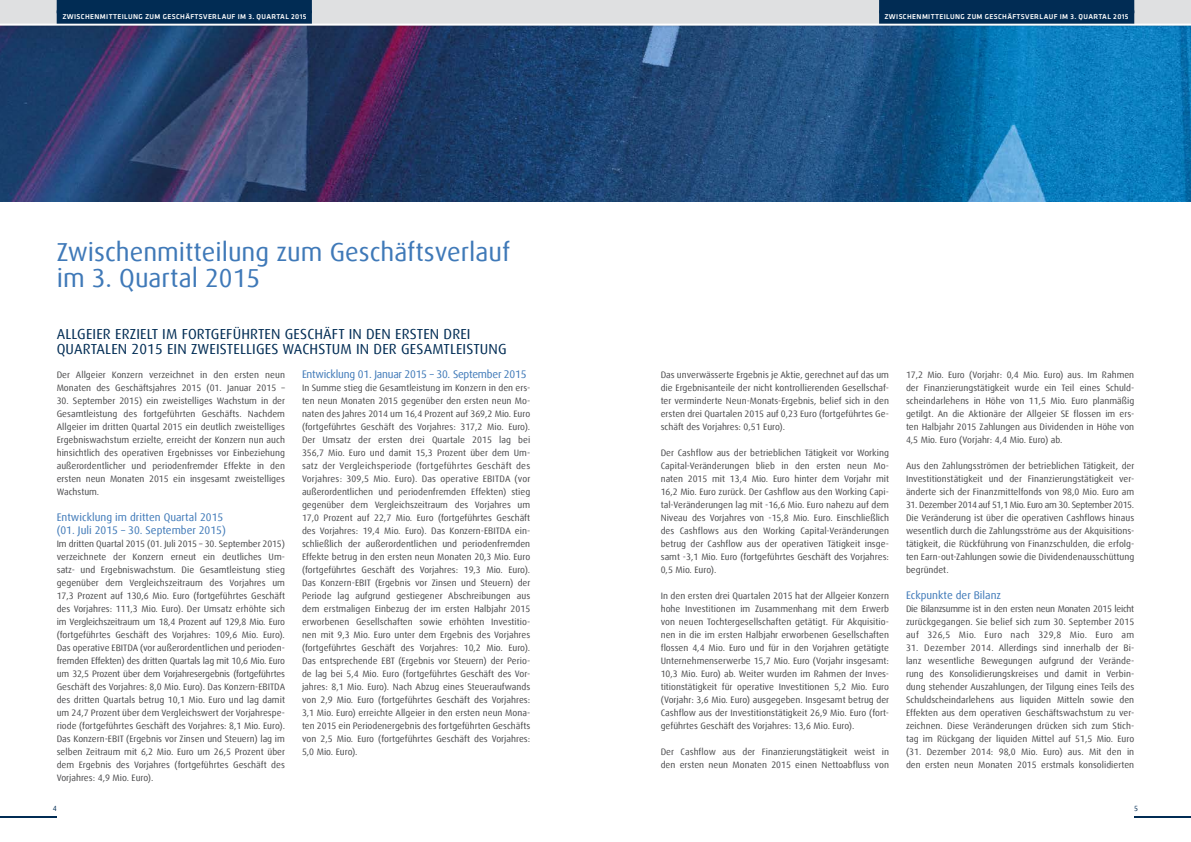
<style>
.page{position:relative;width:1191px;height:842px;background:#fff}
.page>*{position:absolute;margin:0;border:0;box-sizing:border-box;transform-origin:0 0}
.t1{font:26px/26px "Dax Offc";color:#3f79b8}
.t2{font:14.5px/15px "Dax Offc";letter-spacing:.01em;color:#012c54}
.t3{font:11px/13px "Dax Offc";color:#3f79b8}
.t4{font:11px "Dax Offc";letter-spacing:-.02em;color:#3f79b8}
.t5{font:9.3px/13px "Dax Offc";color:#4b4b4d;text-align:justify}
.t6{font:7.5px "Dax Offc";color:#012c54}
.t7{font:500 7.3px "Klavika";letter-spacing:.05em;color:#fff}
</style>
<div class="page">
<img style="left:0;top:29px;width:1191px;height:172px">
<div style="left:0;top:0;width:1191px;height:29px;background:#000;opacity:.25"></div>
<div style="left:0;top:0;width:1191px;height:25px;background:#dfe0e1"></div>
<hr style="left:0;top:24px;width:1191px;height:2px;background:#fff">
<div style="left:879px;top:0;width:255px;height:13px;background:#012c54"></div>
<div style="left:879px;top:10px;width:255px;height:14px;background:#012c54"></div>
<div style="left:57px;top:0;width:255px;height:13px;background:#012c54"></div>
<div style="left:57px;top:10px;width:255px;height:14px;background:#012c54"></div>
<hr style="left:0;top:816px;width:57px;height:1px;background:#012c54">
<hr style="left:1134px;top:816px;width:57px;height:1px;background:#012c54">
<p class="t7" style="left:62px;top:12px;width:246px">ZWISCHENMITTEI LUNG ZUM GESCHÄFTSVERLAUF IM 3. QUARTAL 2015</p>
<p class="t7" style="left:884px;top:12px;width:246px">ZWISCHENMITTEI LUNG ZUM GESCHÄFTSVERLAUF IM 3. QUARTAL 2015</p>
<h1 class="t1" style="left:57px;top:239px;width:455px">Zwischenmitteilung zum Geschäftsverlauf im 3. Quartal 2015</h1>
<h2 class="t2" style="left:57px;top:326px;width:451px">ALLGEIER ERZIELT IM FORTGEFÜHRTEN GESCHÄFT IN DEN ERSTEN DREI<br>QUARTALEN 2015 EIN ZWEISTELLIGES WACHSTUM IN DER GESAMTLEISTUNG</h2>
<p class="t5" style="left:57px;top:368px;width:230px">Der Allgeier Konzern verzeichnet in den ersten neun<br>Monaten des Geschäftsjahres 2015 (01. Januar 2015 –</p>
<p class="t5" style="left:57px;top:394px;width:230px">30. September 2015) ein zweistelliges Wachstum in der Gesamtleistung des fortgeführten Geschäfts. Nachdem Allgeier im dritten Quartal 2015 ein deutlich zweistelliges Ergebniswachstum erzielte, erreicht der Konzern nun auch hinsichtlich des operativen Ergebnisses vor Einbeziehung außerordentlicher und periodenfremder Effekte in den ersten neun Monaten 2015 ein insgesamt zweistelliges Wachstum.</p>
<p class="t3" style="left:57px;top:511px;width:171px">Entwicklung im dritten Quartal 2015 (01. Juli 2015 – 30. September 2015)</p>
<p class="t5" style="left:57px;top:537px;width:230px">Im dritten Quartal 2015 (01. Juli 2015 – 30. September 2015) verzeichnete der Konzern erneut ein deutliches Um&shy;satz- und Ergebniswachstum. Die Gesamtleistung stieg gegenüber dem Vergleichszeitraum des Vorjahres um 17,3 Prozent auf 130,6 Mio. Euro (fortgeführtes Geschäft des Vorjahres: 111,3 Mio. Euro). Der Umsatz erhöhte sich im Vergleichszeitraum um 18,4 Prozent auf 129,8 Mio. Euro (fortgeführtes Geschäft des Vorjahres: 109,6 Mio. Euro).<br>Das operative EBITDA (vor außerordentlichen und perioden&shy;fremden Effekten) des dritten Quartals lag mit 10,6 Mio. Euro um 32,5 Prozent über dem Vorjahresergebnis (fortgeführtes Geschäft des Vorjahres: 8,0 Mio. Euro). Das Konzern-EBITDA des dritten Quartals betrug 10,1 Mio. Euro und lag damit um 24,7 Prozent über dem Vergleichswert der Vorjahrespe&shy;riode (fortgeführtes Geschäft des Vorjahres: 8,1 Mio. Euro).<br>Das Konzern-EBIT (Ergebnis vor Zinsen und Steuern) lag im selben Zeitraum mit 6,2 Mio. Euro um 26,5 Prozent über dem Ergebnis des Vorjahres (fortgeführtes Geschäft des Vorjahres: 4,9 Mio. Euro).</p>
<p class="t4" style="left:302px;top:367px;width:226px">Entwicklung 01. Januar 2015 – 30. September 2015</p>
<p class="t5" style="left:302px;top:381px;width:230px">In Summe stieg die Gesamtleistung im Konzern in den ers&shy;ten neun Monaten 2015 gegenüber den ersten neun Mo&shy;naten des Jahres 2014 um 16,4 Prozent auf 369,2 Mio. Euro (fortgeführtes Geschäft des Vorjahres: 317,2 Mio. Euro).<br>Der Umsatz der ersten drei Quartale 2015 lag bei 356,7 Mio. Euro und damit 15,3 Prozent über dem Um&shy;satz der Vergleichsperiode (fortgeführtes Geschäft des Vorjahres: 309,5 Mio. Euro). Das operative EBITDA (vor außerordentlichen und periodenfremden Effekten) stieg gegenüber dem Vergleichszeitraum des Vorjahres um 17,0 Prozent auf 22,7 Mio. Euro (fortgeführtes Geschäft des Vorjahres: 19,4 Mio. Euro). Das Konzern-EBITDA ein&shy;schließlich der außerordentlichen und periodenfremden Effekte betrug in den ersten neun Monaten 20,3 Mio. Euro (fortgeführtes Geschäft des Vorjahres: 19,3 Mio. Euro).<br>Das Konzern-EBIT (Ergebnis vor Zinsen und Steuern) der Periode lag aufgrund gestiegener Abschreibungen aus dem erstmaligen Einbezug der im ersten Halbjahr 2015 erworbenen Gesellschaften sowie erhöhten Investitio&shy;nen mit 9,3 Mio. Euro unter dem Ergebnis des Vorjahres (fortgeführtes Geschäft des Vorjahres: 10,2 Mio. Euro).<br>Das entsprechende EBT (Ergebnis vor Steuern) der Perio&shy;de lag bei 5,4 Mio. Euro (fortgeführtes Geschäft des Vor&shy;jahres: 8,1 Mio. Euro). Nach Abzug eines Steueraufwands von 2,9 Mio. Euro (fortgeführtes Geschäft des Vorjahres:<br>3,1 Mio. Euro) erreichte Allgeier in den ersten neun Mona&shy;ten 2015 ein Periodenergebnis des fortgeführten Geschäfts von 2,5 Mio. Euro (fortgeführtes Geschäft des Vorjahres:<br>5,0 Mio. Euro).</p>
<p class="t5" style="left:660px;top:368px;width:230px">Das unverwässerte Ergebnis je Aktie, gerechnet auf das um die Ergebnisanteile der nicht kontrollierenden Gesellschaf&shy;ter verminderte Neun-Monats-Ergebnis, belief sich in den ersten drei Quartalen 2015 auf 0,23 Euro (fortgeführtes Ge&shy;schäft des Vorjahres: 0,51 Euro).</p>
<p class="t5" style="left:660px;top:446px;width:230px">Der Cashflow aus der betrieblichen Tätigkeit vor Working Capital-Veränderungen blieb in den ersten neun Mo&shy;naten 2015 mit 13,4 Mio. Euro hinter dem Vorjahr mit 16,2 Mio. Euro zurück. Der Cashflow aus den Working Capi&shy;tal-Veränderungen lag mit -16,6 Mio. Euro nahezu auf dem Niveau des Vorjahres von -15,8 Mio. Euro. Einschließlich des Cashflows aus den Working Capital-Veränderungen betrug der Cashflow aus der operativen Tätigkeit insge&shy;samt -3,1 Mio. Euro (fortgeführtes Geschäft des Vorjahres:<br>0,5 Mio. Euro).</p>
<p class="t5" style="left:660px;top:589px;width:230px">In den ersten drei Quartalen 2015 hat der Allgeier Konzern hohe Investitionen im Zusammenhang mit dem Erwerb von neuen Tochtergesellschaften getätigt. Für Akquisitio&shy;nen in die im ersten Halbjahr erworbenen Gesellschaften flossen 4,4 Mio. Euro und für in den Vorjahren getätigte Unternehmenserwerbe 15,7 Mio. Euro (Vorjahr insgesamt:<br>10,3 Mio. Euro) ab. Weiter wurden im Rahmen der Inves&shy;titionstätigkeit für operative Investitionen 5,2 Mio. Euro (Vorjahr: 3,6 Mio. Euro) ausgegeben. Insgesamt betrug der Cashflow aus der Investitionstätigkeit 26,9 Mio. Euro (fort&shy;geführtes Geschäft des Vorjahres: 13,6 Mio. Euro).</p>
<p class="t5" style="left:660px;top:745px;width:230px">Der Cashflow aus der Finanzierungstätigkeit weist in den ersten neun Monaten 2015 einen Nettoabfluss von</p>
<p class="t5" style="left:906px;top:368px;width:230px">17,2 Mio. Euro (Vorjahr: 0,4 Mio. Euro) aus. Im Rahmen der Finanzierungstätigkeit wurde ein Teil eines Schuld&shy;scheindarlehens in Höhe von 11,5 Mio. Euro planmäßig getilgt. An die Aktionäre der Allgeier SE flossen im ers&shy;ten Halbjahr 2015 Zahlungen aus Dividenden in Höhe von 4,5 Mio. Euro (Vorjahr: 4,4 Mio. Euro) ab.</p>
<p class="t5" style="left:906px;top:459px;width:230px">Aus den Zahlungsströmen der betrieblichen Tätigkeit, der Investitionstätigkeit und der Finanzierungstätigkeit ver&shy;änderte sich der Finanzmittelfonds von 98,0 Mio. Euro am</p>
<p class="t5" style="left:906px;top:498px;width:230px">31. Dezember 2014 auf 51,1 Mio. Euro am 30. September 2015.<br>Die Veränderung ist über die operativen Cashflows hinaus wesentlich durch die Zahlungsströme aus der Akquisitions&shy;tätigkeit, die Rückführung von Finanzschulden, die erfolg&shy;ten Earn-out-Zahlungen sowie die Dividendenausschüttung begründet.</p>
<p class="t3" style="left:906px;top:589px;width:97px">Eckpunkte der Bilanz</p>
<p class="t5" style="left:906px;top:602px;width:230px">Die Bilanzsumme ist in den ersten neun Monaten 2015 leicht zurückgegangen. Sie belief sich zum 30. September 2015 auf 326,5 Mio. Euro nach 329,8 Mio. Euro am</p>
<p class="t5" style="left:906px;top:641px;width:230px">31. Dezember 2014. Allerdings sind innerhalb der Bi&shy;lanz wesentliche Bewegungen aufgrund der Verände&shy;rung des Konsolidierungskreises und damit in Verbin&shy;dung stehender Auszahlungen, der Tilgung eines Teils des Schuldscheindarlehens aus liquiden Mitteln sowie den Effekten aus dem operativen Geschäftswachstum zu ver&shy;zeichnen. Diese Veränderungen drücken sich zum Stich&shy;tag im Rückgang der liquiden Mittel auf 51,5 Mio. Euro (31. Dezember 2014: 98,0 Mio. Euro) aus. Mit den in den ersten neun Monaten 2015 erstmals konsolidierten</p>
<p class="t6" style="left:53px;top:804px;width:5px">4</p>
<p class="t6" style="left:1134px;top:804px;width:5px">5</p>
</div>
